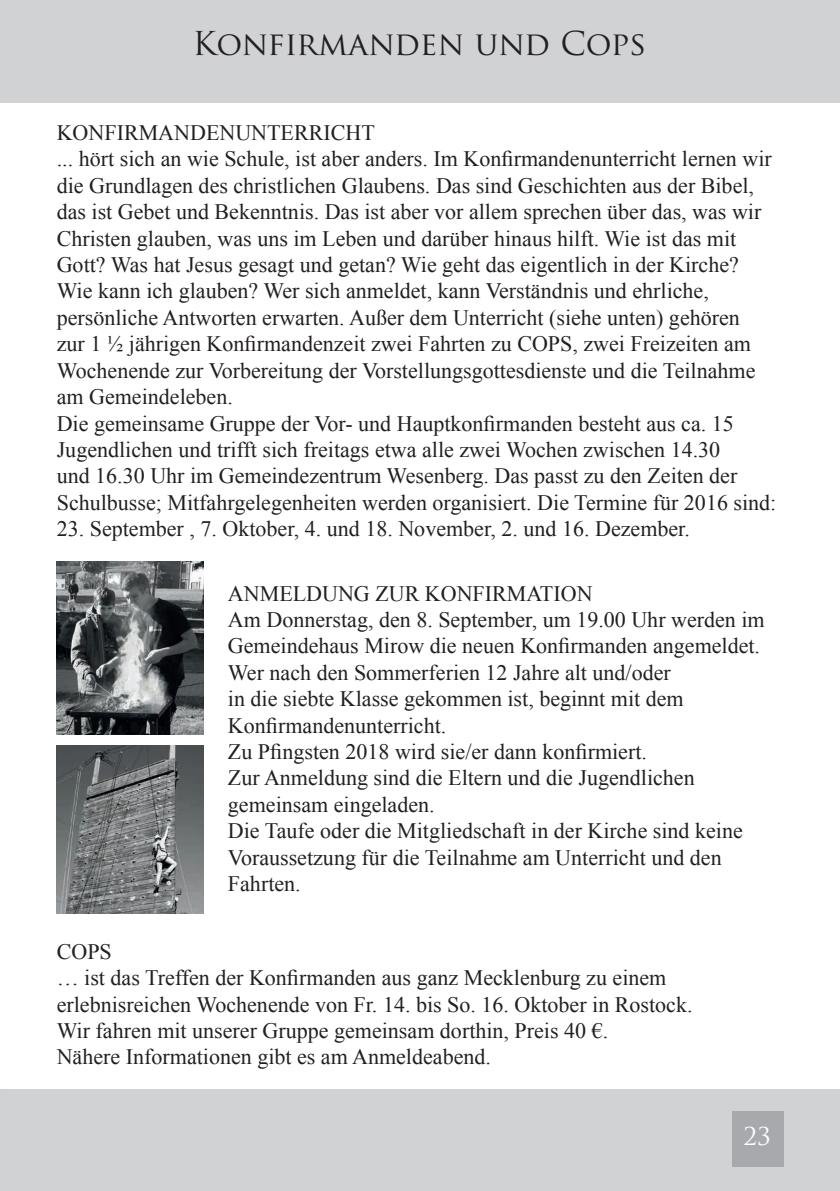
<style>
.page{position:relative;width:840px;height:1191px;background:#fff}
.page>*{position:absolute;margin:0;border:0;box-sizing:border-box;transform-origin:0 0}
.t1{font:32px "Trajan Pro";letter-spacing:-.005em;color:#231f20}
.t2{font:24px "Trajan Pro";color:#fff}
.t3{font:22px/26.4px "Times New Roman";color:#231f20}
</style>
<div class="page">
<div style="left:0;top:1089px;width:839px;height:102px;background:#d1d2d4"></div>
<div style="left:0;top:0;width:839px;height:102px;background:#d1d2d4"></div>
<div style="left:731px;top:1111px;width:51px;height:55px;background:#a8a9ad"></div>
<img style="left:57px;top:746px;width:147px;height:167px">
<img style="left:57px;top:561px;width:147px;height:173px">
<h1 class="t1" style="left:192px;top:23px;width:455px">Konfirmanden und Cops</h1>
<p class="t3" style="left:57px;top:119px;width:720px">KONFIRMANDENUNTERRICHT<br>... hört sich an wie Schule, ist aber anders. Im Konfirmandenunterricht lernen wir die Grundlagen des christlichen Glaubens. Das sind Geschichten aus der Bibel, das ist Gebet und Bekenntnis. Das ist aber vor allem sprechen über das, was wir Christen glauben, was uns im Leben und darüber hinaus hilft. Wie ist das mit Gott? Was hat Jesus gesagt und getan? Wie geht das eigentlich in der Kirche?<br>Wie kann ich glauben? Wer sich anmeldet, kann Verständnis und ehrliche, persönliche Antworten erwarten. Außer dem Unterricht (siehe unten) gehören<br>zur 1 ½ jährigen Konfirmandenzeit zwei Fahrten zu COPS, zwei Freizeiten am Wochenende zur Vorbereitung der Vorstellungsgottesdienste und die Teilnahme am Gemeindeleben.<br>Die gemeinsame Gruppe der Vor- und Hauptkonfirmanden besteht aus ca. 15<br>Jugendlichen und trifft sich freitags etwa alle zwei Wochen zwischen 14.30<br>und 16.30 Uhr im Gemeindezentrum Wesenberg. Das passt zu den Zeiten der Schulbusse; Mitfahrgelegenheiten werden organisiert. Die Termine für 2016 sind:</p>
<p class="t3" style="left:57px;top:515px;width:634px">23. September , 7. Oktober, 4. und 18. November, 2. und 16. Dezember.</p>
<p class="t3" style="left:228px;top:579px;width:538px">ANMELDUNG ZUR KONFIRMATION<br>Am Donnerstag, den 8. September, um 19.00 Uhr werden im Gemeindehaus Mirow die neuen Konfirmanden angemeldet.<br>Wer nach den Sommerferien 12 Jahre alt und/oder<br>in die siebte Klasse gekommen ist, beginnt mit dem Konfirmandenunterricht.<br>Zu Pfingsten 2018 wird sie/er dann konfirmiert.<br>Zur Anmeldung sind die Eltern und die Jugendlichen gemeinsam eingeladen.<br>Die Taufe oder die Mitgliedschaft in der Kirche sind keine Voraussetzung für die Teilnahme am Unterricht und den Fahrten.</p>
<p class="t3" style="left:57px;top:937px;width:637px">COPS<br>… ist das Treffen der Konfirmanden aus ganz Mecklenburg zu einem erlebnisreichen Wochenende von Fr. 14. bis So. 16. Oktober in Rostock.<br>Wir fahren mit unserer Gruppe gemeinsam dorthin, Preis 40 €.<br>Nähere Informationen gibt es am Anmeldeabend.</p>
<p class="t2" style="left:743px;top:1121px;width:29px">23</p>
</div>
